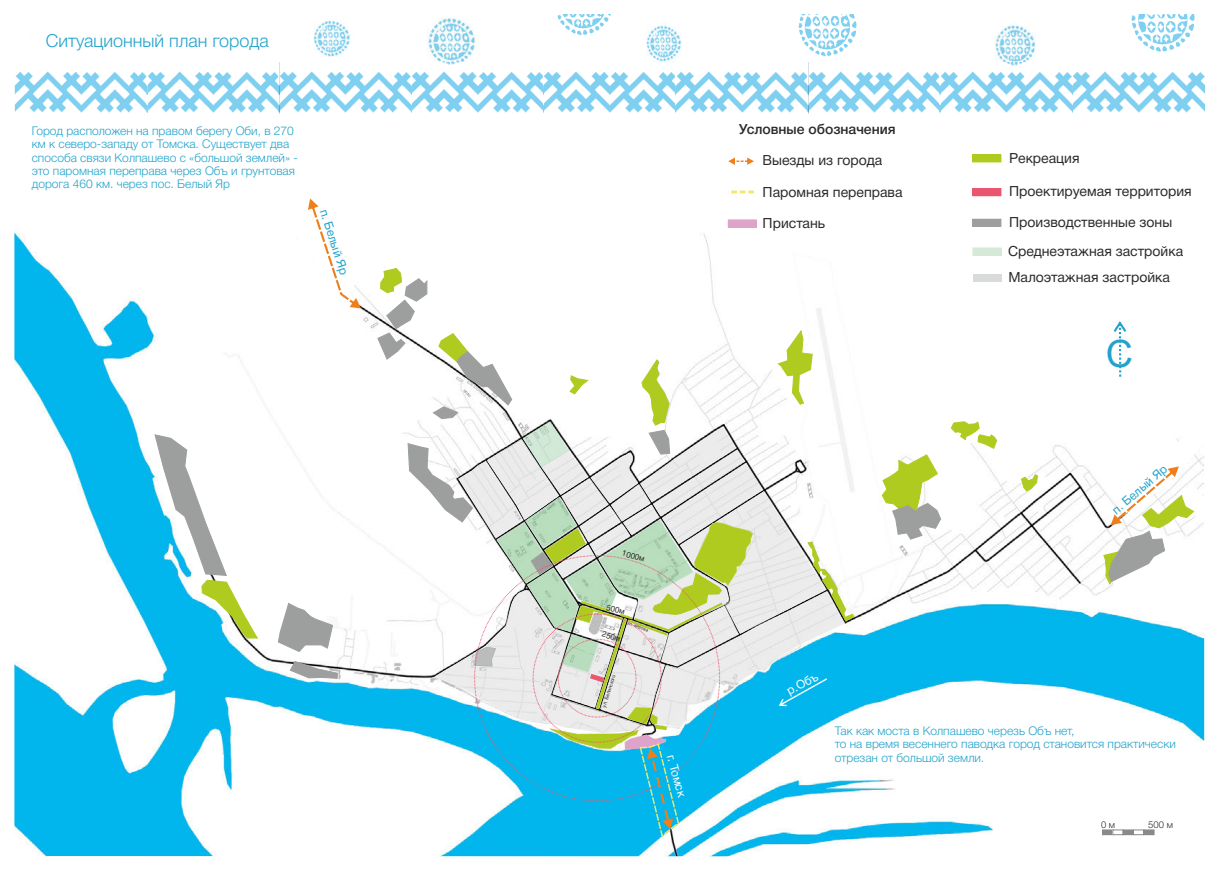
<style>
.page{position:relative;width:1219px;height:871px;background:#fff}
.page>*{position:absolute;margin:0;border:0;box-sizing:border-box;transform-origin:0 0}
.t1{font:37.9px "Arial";color:#22a3cc}
.t2{font:300 18px "Helvetica Neue Cyr";color:#22a3cc}
.t3{font:14px/30.7px "Helvetica Neue Cyr";color:#2b2a29}
.t4{font:500 14px "Helvetica Neue Cyr";color:#2b2a29}
.t5{font:300 12px/13.4px "Helvetica Neue Cyr";color:#22a3cc}
.t6{font:12px "Helvetica Neue Cyr";color:#22a3cc}
.t7{font:12px "Helvetica Neue Cyr";color:#fefefe}
.t8{font:300 9.4px "Helvetica Neue Cyr";color:#2b2a29}
.t9{font:8px "Helvetica Neue Cyr";color:#2b2a29}
.t10{font:4.9px "Arial";color:#2b2a29}
.t11{font:4.4px "Arial";color:#2b2a29}
.s1{font-family:"Leto Sans Condensed";font-weight:100;font-size:16px;color:#fefefe}
</style>
<div class="page">
<img style="left:14px;top:218px;width:1190px;height:638px">
<img style="left:314px;top:19px;width:36px;height:38px">
<img style="left:427px;top:18px;width:50px;height:45px">
<img style="left:798px;top:15px;width:59px;height:42px">
<img style="left:557px;top:15px;width:54px;height:20px">
<img style="left:646px;top:22px;width:35px;height:40px">
<img style="left:995px;top:25px;width:40px;height:38px">
<img style="left:1131px;top:15px;width:64px;height:37px">
<img style="left:14px;top:63px;width:1191px;height:51px">
<img style="left:147px;top:63px;width:1px;height:51px">
<img style="left:279px;top:63px;width:1px;height:51px">
<img style="left:411px;top:63px;width:1px;height:51px">
<img style="left:543px;top:63px;width:1px;height:51px">
<img style="left:676px;top:63px;width:1px;height:51px">
<img style="left:807px;top:63px;width:1px;height:51px">
<img style="left:940px;top:63px;width:1px;height:51px">
<img style="left:1072px;top:63px;width:1px;height:51px">
<img style="left:753px;top:621px;width:92px;height:106px">
<img style="left:753px;top:491px;width:73px;height:142px">
<svg style="left:807px;top:541px;width:47px;height:80px"></svg>
<svg style="left:778px;top:329px;width:35px;height:76px"></svg>
<svg style="left:569px;top:375px;width:20px;height:19px"></svg>
<svg style="left:951px;top:421px;width:46px;height:28px"></svg>
<svg style="left:1021px;top:474px;width:17px;height:17px"></svg>
<svg style="left:882px;top:454px;width:59px;height:85px"></svg>
<svg style="left:407px;top:443px;width:66px;height:79px"></svg>
<svg style="left:278px;top:602px;width:55px;height:50px"></svg>
<svg style="left:290px;top:660px;width:48px;height:18px"></svg>
<svg style="left:154px;top:434px;width:104px;height:206px"></svg>
<svg style="left:641px;top:359px;width:29px;height:68px"></svg>
<svg style="left:377px;top:267px;width:135px;height:152px"></svg>
<svg style="left:1103px;top:466px;width:91px;height:119px"></svg>
<svg style="left:308px;top:198px;width:53px;height:110px"></svg>
<svg style="left:779px;top:678px;width:48px;height:28px"></svg>
<svg style="left:728px;top:157px;width:26px;height:8px"></svg>
<svg style="left:728px;top:190px;width:26px;height:3px"></svg>
<div style="left:728px;top:220px;width:28px;height:7px;background:#dea3c9"></div>
<div style="left:728px;top:219px;width:29px;height:8px;border:1px solid #dea3c9"></div>
<div style="left:973px;top:155px;width:28px;height:7px;background:#b0cb1f"></div>
<div style="left:972px;top:154px;width:29px;height:8px;border:1px solid #b0cb1f"></div>
<div style="left:973px;top:188px;width:28px;height:8px;background:#ea556f"></div>
<div style="left:973px;top:219px;width:28px;height:7px;background:#9d9e9e"></div>
<div style="left:1102px;top:829px;width:11px;height:5px;background:#898989"></div>
<div style="left:1102px;top:829px;width:11px;height:5px;border:1px solid #898989"></div>
<div style="left:1113px;top:829px;width:10px;height:5px;background:#fefefe"></div>
<div style="left:1113px;top:829px;width:10px;height:5px;border:1px solid #898989"></div>
<div style="left:1123px;top:829px;width:10px;height:5px;background:#898989"></div>
<div style="left:1123px;top:829px;width:10px;height:5px;border:1px solid #898989"></div>
<div style="left:1133px;top:829px;width:11px;height:5px;background:#fefefe"></div>
<div style="left:1133px;top:829px;width:11px;height:5px;border:1px solid #898989"></div>
<div style="left:1144px;top:829px;width:10px;height:5px;background:#898989"></div>
<div style="left:1144px;top:829px;width:10px;height:5px;border:1px solid #898989"></div>
<img style="left:623px;top:505px;width:36px;height:17px">
<img style="left:525px;top:497px;width:36px;height:25px">
<img style="left:487px;top:439px;width:72px;height:81px">
<img style="left:458px;top:461px;width:65px;height:77px">
<img style="left:541px;top:450px;width:47px;height:44px">
<img style="left:561px;top:478px;width:47px;height:44px">
<img style="left:523px;top:421px;width:45px;height:46px">
<img style="left:541px;top:450px;width:27px;height:17px">
<img style="left:591px;top:453px;width:47px;height:50px">
<img style="left:580px;top:506px;width:40px;height:16px">
<img style="left:611px;top:484px;width:39px;height:37px">
<img style="left:640px;top:427px;width:96px;height:74px">
<img style="left:653px;top:449px;width:92px;height:67px">
<img style="left:662px;top:463px;width:100px;height:80px">
<img style="left:497px;top:522px;width:34px;height:61px">
<img style="left:435px;top:590px;width:96px;height:143px">
<svg style="left:474px;top:646px;width:22px;height:20px"></svg>
<div style="left:973px;top:248px;width:28px;height:7px;background:#d6e9d8"></div>
<div style="left:973px;top:247px;width:28px;height:8px;border:1px solid #d6e9d8"></div>
<div style="left:973px;top:274px;width:28px;height:7px;background:#d9dada"></div>
<svg style="left:1114px;top:321px;width:12px;height:55px"></svg>
<svg style="left:531px;top:522px;width:222px;height:316px;background:#93cfcb"></svg>
<h2 class="t2" style="left:25px;top:34px;width:245px"><span class="s1">3.1</span> Ситуационный план города</h2>
<p class="t5" style="left:32px;top:125px;width:268px">Город расположен на правом берегу Оби, в 270 км к северо-западу от Томска. Существует два способа связи Колпашево с «большой землей» - это паромная переправа через Объ и грунтовая дорога 460 км. через пос. Белый Яр</p>
<p class="t4" style="left:739px;top:124px;width:158px">Условные обозначения</p>
<p class="t3" style="left:763px;top:146px;width:121px">Выезды из города</p>
<p class="t3" style="left:763px;top:177px;width:142px">Паромная переправа</p>
<p class="t3" style="left:763px;top:209px;width:64px">Пристань</p>
<p class="t6" style="left:328px;top:208px;width:70px;rotate:72deg">п. Белый Яр</p>
<p class="t9" style="left:623px;top:549px;width:25px;rotate:16deg">1000м</p>
<p class="t9" style="left:607px;top:604px;width:20px;rotate:13deg">500м</p>
<p class="t11" style="left:628px;top:621px;width:23px;rotate:19deg">ул. Кирова</p>
<p class="t9" style="left:603px;top:630px;width:20px;rotate:15deg">250м</p>
<p class="t10" style="left:602px;top:706px;width:35px;rotate:-73deg">ул. Белинского</p>
<p class="t7" style="left:786px;top:687px;width:35px;rotate:-28deg">р.Объ</p>
<p class="t3" style="left:1009px;top:144px;width:72px">Рекреация</p>
<p class="t3" style="left:1009px;top:177px;width:184px">Проектируемая территория<br>Производственные зоны</p>
<p class="t3" style="left:1008px;top:239px;width:177px;line-height:25.9px">Среднеэтажная застройка<br>Малоэтажная застройка</p>
<h1 class="t1" style="left:1106px;top:339px;width:29px">С</h1>
<p class="t6" style="left:1111px;top:508px;width:70px;rotate:-40deg">п. Белый Яр</p>
<p class="t7" style="left:675px;top:753px;width:45px;rotate:75deg">г. Томск</p>
<p class="t5" style="left:835px;top:724px;width:343px">Так как моста в Колпашево черезь Объ нет,<br>то на время весеннего паводка город становится практически отрезан от большой земли.</p>
<p class="t8" style="left:1101px;top:820px;width:16px">0 м</p>
<p class="t8" style="left:1148px;top:820px;width:26px">500 м</p>
</div>
